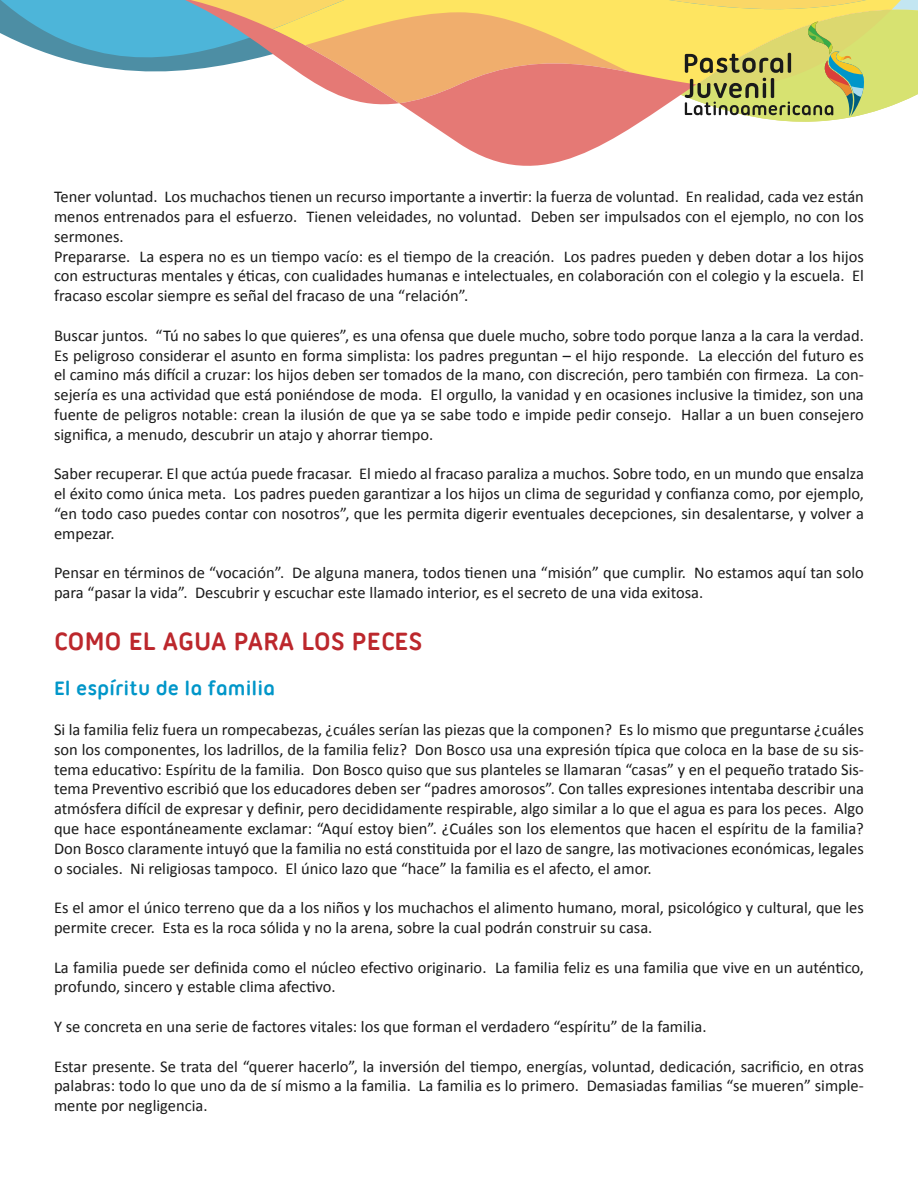
<style>
.page{position:relative;width:918px;height:1188px;background:#fff}
.page>*{position:absolute;margin:0;border:0;box-sizing:border-box;transform-origin:0 0}
.t1{font:700 27px "Ubuntu Titling";color:#bc272c}
.t2{font:700 21px "Ubuntu Titling";color:#0096c9}
.t3{font:16.5px/19.8px "Calibri";color:#1a1a1a}
</style>
<div class="page">
<svg style="left:0;top:0;width:918px;height:166px"></svg>
<p class="t3" style="left:54px;top:186px;width:811px">Tener voluntad. Los muchachos tienen un recurso importante a invertir: la fuerza de voluntad. En realidad, cada vez están menos entrenados para el esfuerzo. Tienen veleidades, no voluntad. Deben ser impulsados con el ejemplo, no con los sermones.<br>Prepararse. La espera no es un tiempo vacío: es el tiempo de la creación. Los padres pueden y deben dotar a los hijos con estructuras mentales y éticas, con cualidades humanas e intelectuales, en colaboración con el colegio y la escuela. El fracaso escolar siempre es señal del fracaso de una “relación”.</p>
<p class="t3" style="left:54px;top:325px;width:812px;text-align:justify">Buscar juntos. “Tú no sabes lo que quieres”, es una ofensa que duele mucho, sobre todo porque lanza a la cara la verdad.<br>Es peligroso considerar el asunto en forma simplista: los padres preguntan – el hijo responde. La elección del futuro es el camino más difícil a cruzar: los hijos deben ser tomados de la mano, con discreción, pero también con firmeza. La con&shy;sejería es una actividad que está poniéndose de moda. El orgullo, la vanidad y en ocasiones inclusive la timidez, son una fuente de peligros notable: crean la ilusión de que ya se sabe todo e impide pedir consejo. Hallar a un buen consejero significa, a menudo, descubrir un atajo y ahorrar tiempo.</p>
<p class="t3" style="left:54px;top:463px;width:811px;text-align:justify">Saber recuperar. El que actúa puede fracasar. El miedo al fracaso paraliza a muchos. Sobre todo, en un mundo que ensalza el éxito como única meta. Los padres pueden garantizar a los hijos un clima de seguridad y confianza como, por ejemplo, “en todo caso puedes contar con nosotros”, que les permita digerir eventuales decepciones, sin desalentarse, y volver a empezar.</p>
<p class="t3" style="left:54px;top:562px;width:811px">Pensar en términos de “vocación”. De alguna manera, todos tienen una “misión” que cumplir. No estamos aquí tan solo para “pasar la vida”. Descubrir y escuchar este llamado interior, es el secreto de una vida exitosa.</p>
<h1 class="t1" style="left:54px;top:626px;width:370px">COMO EL AGUA PARA LOS PECES</h1>
<p class="t2" style="left:54px;top:676px;width:223px">El espíritu de la familia</p>
<p class="t3" style="left:54px;top:719px;width:812px;text-align:justify">Si la familia feliz fuera un rompecabezas, ¿cuáles serían las piezas que la componen? Es lo mismo que preguntarse ¿cuáles son los componentes, los ladrillos, de la familia feliz? Don Bosco usa una expresión típica que coloca en la base de su sis&shy;tema educativo: Espíritu de la familia. Don Bosco quiso que sus planteles se llamaran “casas” y en el pequeño tratado Sis&shy;tema Preventivo escribió que los educadores deben ser “padres amorosos”. Con talles expresiones intentaba describir una atmósfera difícil de expresar y definir, pero decididamente respirable, algo similar a lo que el agua es para los peces. Algo que hace espontáneamente exclamar: “Aquí estoy bien”. ¿Cuáles son los elementos que hacen el espíritu de la familia?<br>Don Bosco claramente intuyó que la familia no está constituida por el lazo de sangre, las motivaciones económicas, legales o sociales. Ni religiosas tampoco. El único lazo que “hace” la familia es el afecto, el amor.</p>
<p class="t3" style="left:54px;top:897px;width:811px">Es el amor el único terreno que da a los niños y los muchachos el alimento humano, moral, psicológico y cultural, que les permite crecer. Esta es la roca sólida y no la arena, sobre la cual podrán construir su casa.</p>
<p class="t3" style="left:54px;top:957px;width:812px">La familia puede ser definida como el núcleo efectivo originario. La familia feliz es una familia que vive en un auténtico, profundo, sincero y estable clima afectivo.</p>
<p class="t3" style="left:54px;top:1016px;width:654px">Y se concreta en una serie de factores vitales: los que forman el verdadero “espíritu” de la familia.</p>
<p class="t3" style="left:54px;top:1056px;width:812px;text-align:justify">Estar presente. Se trata del “querer hacerlo”, la inversión del tiempo, energías, voluntad, dedicación, sacrificio, en otras palabras: todo lo que uno da de sí mismo a la familia. La familia es lo primero. Demasiadas familias “se mueren” simple&shy;mente por negligencia.</p>
</div>
